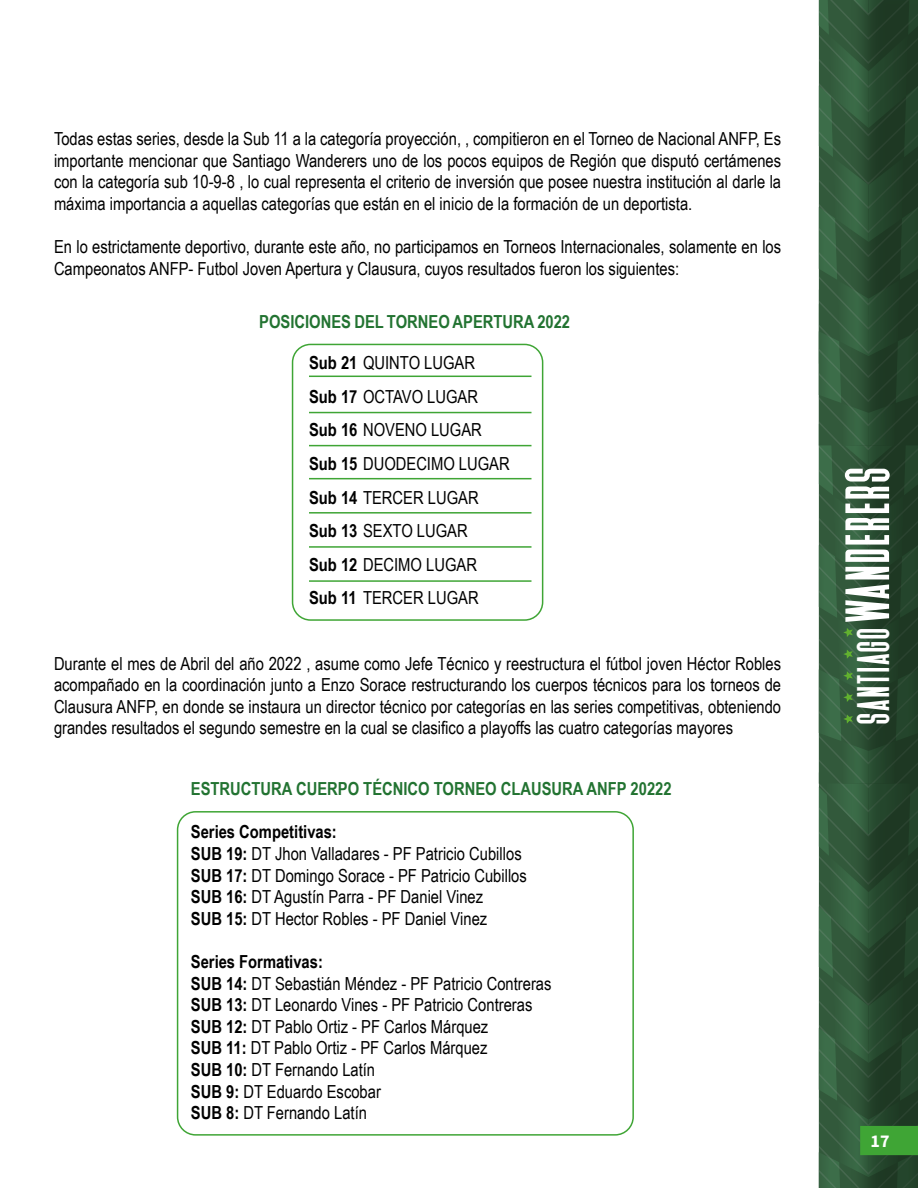
<style>
.page{position:relative;width:918px;height:1188px;background:#fff}
.page>*{position:absolute;margin:0;border:0;box-sizing:border-box;transform-origin:0 0}
.t1{font:58.05px "Heathergreen";letter-spacing:.06em;color:#fff}
.t2{font:18px/21.6px "Arial Narrow";color:#000}
.t3{font:700 18px "Arial Narrow";color:#227331}
.t4{font:700 18px "Source Sans Pro";color:#fff}
.s1{font-weight:700}
.s2{font-size:42.6px}
</style>
<div class="page">
<img style="left:818px;top:0;width:1px;height:1188px">
<svg style="left:819px;top:0;width:99px;height:1188px;background:#2c5034"></svg>
<div style="left:177px;top:811px;width:457px;height:325px;border:2px solid #3fa535;border-radius:18px"></div>
<div style="left:292px;top:344px;width:251px;height:277px;border:2px solid #3fa535;border-radius:18px"></div>
<hr style="left:309px;top:376px;width:222px;height:1px;background:#3fa535">
<hr style="left:309px;top:412px;width:222px;height:1px;background:#3fa535">
<hr style="left:309px;top:445px;width:222px;height:1px;background:#3fa535">
<hr style="left:309px;top:478px;width:222px;height:1px;background:#3fa535">
<hr style="left:309px;top:512px;width:222px;height:2px;background:#3fa535">
<hr style="left:309px;top:546px;width:222px;height:2px;background:#3fa535">
<hr style="left:309px;top:580px;width:222px;height:2px;background:#3fa535">
<p class="t2" style="left:54px;top:127px;width:729px;text-align:justify">Todas estas series, desde la Sub 11 a la categoría proyección, , compitieron en el Torneo de Nacional ANFP, Es importante mencionar que Santiago Wanderers uno de los pocos equipos de Región que disputó certámenes con la categoría sub 10-9-8 , lo cual representa el criterio de inversión que posee nuestra institución al darle la máxima importancia a aquellas categorías que están en el inicio de la formación de un deportista.</p>
<p class="t2" style="left:54px;top:235px;width:729px">En lo estrictamente deportivo, durante este año, no participamos en Torneos Internacionales, solamente en los<br>Campeonatos ANFP- Futbol Joven Apertura y Clausura, cuyos resultados fueron los siguientes:</p>
<p class="t3" style="left:259px;top:308px;width:313px">POSICIONES DEL TORNEO APERTURA 2022</p>
<p class="t2" style="left:309px;top:345px;width:202px;line-height:33.6px"><span class="s1">Sub 21</span> QUINTO LUGAR<br><span class="s1">Sub 17</span> OCTAVO LUGAR<br><span class="s1">Sub 16</span> NOVENO LUGAR<br><span class="s1">Sub 15</span> DUODECIMO LUGAR<br><span class="s1">Sub 14</span> TERCER LUGAR<br><span class="s1">Sub 13</span> SEXTO LUGAR<br><span class="s1">Sub 12</span> DECIMO LUGAR<br><span class="s1">Sub 11</span> TERCER LUGAR</p>
<p class="t2" style="left:54px;top:652px;width:729px;text-align:justify">Durante el mes de Abril del año 2022 , asume como Jefe Técnico y reestructura el fútbol joven Héctor Robles acompañado en la coordinación junto a Enzo Sorace restructurando los cuerpos técnicos para los torneos de Clausura ANFP, en donde se instaura un director técnico por categorías en las series competitivas, obteniendo grandes resultados el segundo semestre en la cual se clasifico a playoffs las cuatro categorías mayores</p>
<p class="t3" style="left:191px;top:775px;width:482px">ESTRUCTURA CUERPO TÉCNICO TORNEO CLAUSURA ANFP 20222</p>
<p class="t2" style="left:191px;top:821px;width:338px"><span class="s1">Series Competitivas:<br>SUB 19:</span> DT Jhon Valladares - PF Patricio Cubillos <span class="s1">SUB 17:</span> DT Domingo Sorace - PF Patricio Cubillos <span class="s1">SUB 16:</span> DT Agustín Parra - PF Daniel Vinez<br><span class="s1">SUB 15:</span> DT Hector Robles - PF Daniel Vinez</p>
<p class="t2" style="left:191px;top:950px;width:362px"><span class="s1">Series Formativas:<br>SUB 14:</span> DT Sebastián Méndez - PF Patricio Contreras <span class="s1">SUB 13:</span> DT Leonardo Vines - PF Patricio Contreras <span class="s1">SUB 12:</span> DT Pablo Ortiz - PF Carlos Márquez<br><span class="s1">SUB 11:</span> DT Pablo Ortiz - PF Carlos Márquez<br><span class="s1">SUB 10:</span> DT Fernando Latín<br><span class="s1">SUB 9:</span> DT Eduardo Escobar<br><span class="s1">SUB 8:</span> DT Fernando Latín</p>
<h1 class="t1" style="left:820px;top:724px;width:257px;rotate:-90deg"><span class="s2">SANTIAGO</span>WANDERERS</h1>
<p class="t4" style="left:871px;top:1129px;width:21px">17</p>
</div>
